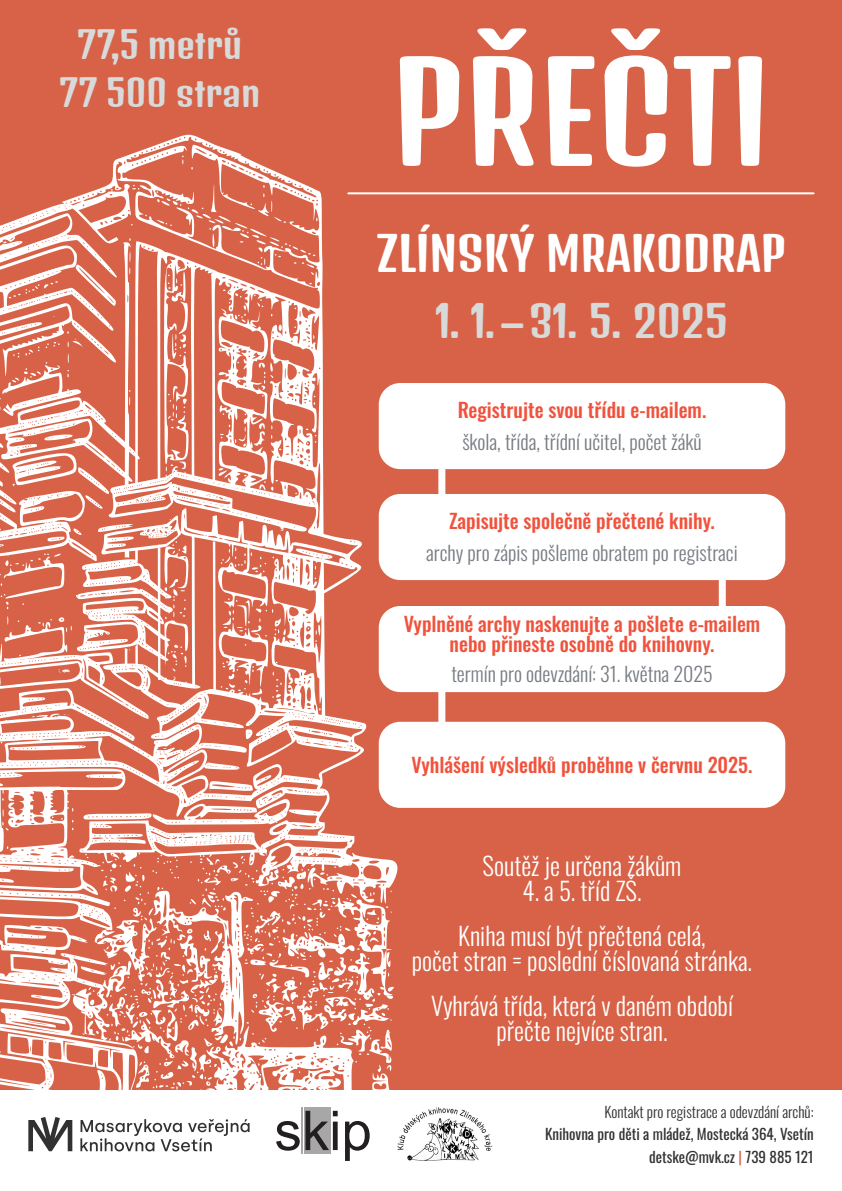
<style>
.page{position:relative;width:842px;height:1191px;background:#fff}
.page>*{position:absolute;margin:0;border:0;box-sizing:border-box;transform-origin:0 0}
.t1{font:133px "Denk One";letter-spacing:-.01em;color:#fff}
.t2{font:46.1px "Denk One";color:#fff}
.t3{font:42.4px "Denk One";letter-spacing:-.005em;color:#d8d9d9}
.t4{font:36px/48px "Denk One";color:#d8d9d9;text-align:center}
.t5{font:300 25px/45px "Oswald";color:#fff;text-align:center}
.t6{font:500 20px/20px "Oswald";color:#f0533d;text-align:center}
.t7{font:300 20px "Oswald";color:#777c83}
.t8{font:15px/22.3px "Oswald";color:#323131;text-align:right}
.t9{font:300 15px "Oswald";color:#323131}
.s1{color:#d76247}
</style>
<div class="page">
<div style="left:0;top:0;width:842px;height:1089px;background:#d76247"></div>
<hr style="left:348px;top:192px;width:466px;height:2px;background:#fff">
<div style="left:438px;top:426px;width:7px;height:111px;background:#fff"></div>
<div style="left:719px;top:537px;width:7px;height:111px;background:#fff"></div>
<div style="left:438px;top:648px;width:7px;height:111px;background:#fff"></div>
<svg style="left:28px;top:1117px;width:44px;height:34px"></svg>
<svg style="left:80px;top:1119px;width:170px;height:32px"></svg>
<img style="left:397px;top:1107px;width:96px;height:54px">
<div style="left:304px;top:1107px;width:27px;height:46px;background:#a7a7a7"></div>
<hr style="left:301px;top:1107px;width:1px;height:46px;background:#a7a7a7">
<svg style="left:276px;top:1110px;width:94px;height:51px"></svg>
<svg style="left:62px;top:135px;width:345px;height:973px"></svg>
<svg style="left:0;top:203px;width:367px;height:899px"></svg>
<div style="left:379px;top:383px;width:406px;height:86px;background:#fff;border-radius:22px"></div>
<div style="left:379px;top:494px;width:406px;height:86px;background:#fff;border-radius:22px"></div>
<div style="left:379px;top:606px;width:406px;height:86px;background:#fff;border-radius:22px"></div>
<div style="left:379px;top:722px;width:406px;height:86px;background:#fff;border-radius:22px"></div>
<h3 class="t4" style="left:60px;top:20px;width:202px">77,5 metrů<br>77 500 stran</h3>
<h1 class="t1" style="left:392px;top:28px;width:380px">PŘEČTI</h1>
<h2 class="t2" style="left:376px;top:225px;width:411px">ZLÍNSKÝ MRAKODRAP</h2>
<h3 class="t3" style="left:436px;top:294px;width:293px">1. 1. – 31. 5. 2025</h3>
<p class="t6" style="left:458px;top:399px;width:250px">Registrujte svou třídu e-mailem.</p>
<p class="t7" style="left:462px;top:426px;width:241px">škola, třída, třídní učitel, počet žáků</p>
<p class="t6" style="left:449px;top:510px;width:267px">Zapisujte společně přečtené knihy.</p>
<p class="t7" style="left:426px;top:537px;width:313px">archy pro zápis pošleme obratem po registraci</p>
<p class="t6" style="left:404px;top:613px;width:358px">Vyplněné archy naskenujte a pošlete e-mailem nebo přineste osobně do knihovny.</p>
<p class="t7" style="left:451px;top:658px;width:263px">termín pro odevzdání: 31. května 2025</p>
<p class="t6" style="left:412px;top:754px;width:342px">Vyhlášení výsledků proběhne v červnu 2025.</p>
<p class="t5" style="left:483px;top:842px;width:200px">Soutěž je určena žákům</p>
<p class="t5" style="left:458px;top:867px;width:249px">4. a 5. tříd ZŠ.<br>Kniha musí být přečtená celá,</p>
<p class="t5" style="left:412px;top:937px;width:342px">počet stran = poslední číslovaná stránka.<br>Vyhrává třída, která v daném období</p>
<p class="t5" style="left:496px;top:1007px;width:173px">přečte nejvíce stran.</p>
<p class="t9" style="left:604px;top:1100px;width:211px">Kontakt pro registrace a odevzdání archů:</p>
<p class="t8" style="left:545px;top:1122px;width:270px">Knihovna pro děti a mládež, Mostecká 364, Vsetín detske@mvk.cz <span class="s1">|</span> 739 885 121</p>
</div>
